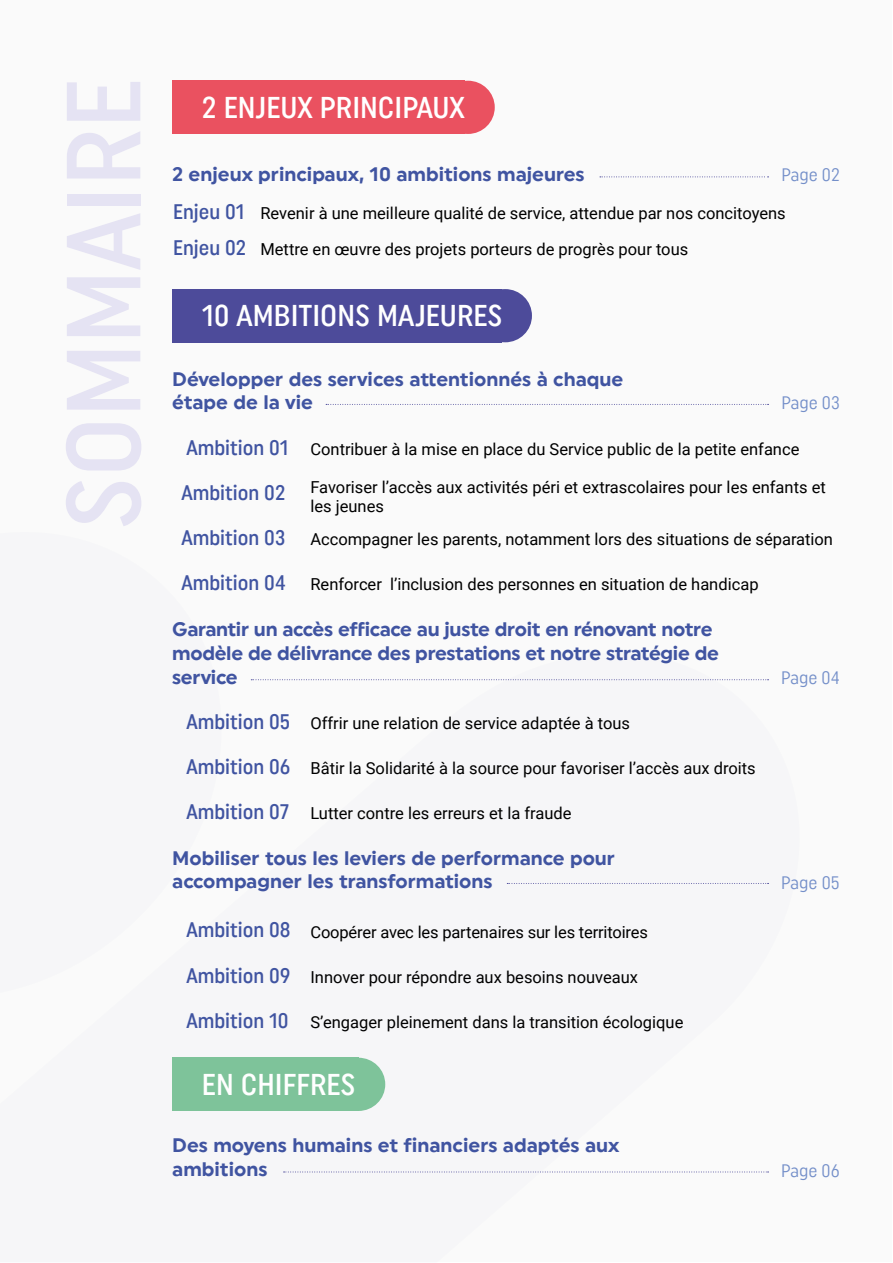
<style>
.page{position:relative;width:893px;height:1263px;background:#fff}
.page>*{position:absolute;margin:0;border:0;box-sizing:border-box;transform-origin:0 0}
.t1{font:105px "Uniform Condensed 2";color:#e5e3f3}
.t2{font:30px "Uniform Condensed 2";color:#fff}
.t3{font:21px/45px "Uniform Condensed 2";color:#4054a1}
.t4{font:19.5px/23.4px "Uniform Regular 2";color:#4054a1}
.t5{font:18px "Uniform Condensed 6";color:#748fc9}
.t6{font:16.5px/19.8px "Roboto";color:#000}
</style>
<div class="page">
<hr style="left:892px;top:0;width:1px;height:1263px;background:#fafafa">
<div style="left:0;top:1px;width:892px;height:1261px;background:#fafafa"></div>
<hr style="left:892px;top:0;width:1px;height:232px;background:#4d4b9a">
<div style="left:172px;top:81px;width:293px;height:53px;background:#ea5160"></div>
<div style="left:172px;top:1058px;width:187px;height:53px;background:#7ec39a"></div>
<div style="left:172px;top:289px;width:330px;height:53px;background:#4d4b9a"></div>
<div style="left:441px;top:81px;width:54px;height:53px;background:#ea5160;border-radius:50%"></div>
<div style="left:332px;top:1058px;width:53px;height:53px;background:#7ec39a;border-radius:50%"></div>
<div style="left:478px;top:289px;width:54px;height:53px;background:#4d4b9a;border-radius:50%"></div>
<svg style="left:600px;top:177px;width:169px;height:1px"></svg>
<svg style="left:284px;top:1171px;width:485px;height:1px"></svg>
<svg style="left:326px;top:404px;width:443px;height:1px"></svg>
<svg style="left:507px;top:883px;width:262px;height:1px"></svg>
<svg style="left:251px;top:679px;width:518px;height:1px"></svg>
<h1 class="t1" style="left:41px;top:529px;width:452px;rotate:-90deg">SOMMAIRE</h1>
<h2 class="t2" style="left:202px;top:89px;width:264px">2 ENJEUX PRINCIPAUX</h2>
<p class="t4" style="left:172px;top:162px;width:414px">2 enjeux principaux, 10 ambitions majeures</p>
<p class="t5" style="left:781px;top:164px;width:60px">Page 02</p>
<p class="t3" style="left:173px;top:193px;width:74px;line-height:36px">Enjeu 01<br>Enjeu 02</p>
<p class="t6" style="left:260px;top:195px;width:527px;line-height:35.5px">Revenir à une meilleure qualité de service, attendue par nos concitoyens<br>Mettre en œuvre des projets porteurs de progrès pour tous</p>
<h2 class="t2" style="left:202px;top:298px;width:302px">10 AMBITIONS MAJEURES</h2>
<p class="t4" style="left:172px;top:367px;width:453px">Développer des services attentionnés à chaque étape de la vie</p>
<p class="t5" style="left:781px;top:392px;width:60px">Page 03</p>
<p class="t3" style="left:181px;top:425px;width:109px">Ambition 01<br>Ambition 02<br>Ambition 03<br>Ambition 04</p>
<p class="t6" style="left:310px;top:438px;width:490px">Contribuer à la mise en place du Service public de la petite enfance</p>
<p class="t6" style="left:310px;top:476px;width:517px">Favoriser l’accès aux activités péri et extrascolaires pour les enfants et les jeunes</p>
<p class="t6" style="left:310px;top:528px;width:524px">Accompagner les parents, notamment lors des situations de séparation</p>
<p class="t6" style="left:310px;top:574px;width:450px">Renforcer l’inclusion des personnes en situation de handicap</p>
<p class="t4" style="left:172px;top:616px;width:548px;line-height:24px">Garantir un accès efficace au juste droit en rénovant notre modèle de délivrance des prestations et notre stratégie de service</p>
<p class="t3" style="left:186px;top:699px;width:106px;text-align:justify">Ambition 05<br>Ambition 06<br>Ambition 07</p>
<p class="t6" style="left:310px;top:712px;width:321px">Offrir une relation de service adaptée à tous</p>
<p class="t6" style="left:310px;top:757px;width:447px">Bâtir la Solidarité à la source pour favoriser l’accès aux droits</p>
<p class="t6" style="left:310px;top:802px;width:263px">Lutter contre les erreurs et la fraude</p>
<p class="t4" style="left:172px;top:846px;width:444px">Mobiliser tous les leviers de performance pour accompagner les transformations</p>
<p class="t3" style="left:186px;top:907px;width:106px;line-height:45.5px;text-align:justify">Ambition 08<br>Ambition 09<br>Ambition 10</p>
<p class="t6" style="left:310px;top:921px;width:339px">Coopérer avec les partenaires sur les territoires</p>
<p class="t6" style="left:310px;top:966px;width:329px">Innover pour répondre aux besoins nouveaux</p>
<p class="t6" style="left:310px;top:1011px;width:374px">S’engager pleinement dans la transition écologique</p>
<h2 class="t2" style="left:202px;top:1066px;width:155px">EN CHIFFRES</h2>
<p class="t4" style="left:172px;top:1133px;width:449px">Des moyens humains et financiers adaptés aux ambitions</p>
<p class="t5" style="left:781px;top:667px;width:60px">Page 04</p>
<p class="t5" style="left:781px;top:872px;width:60px">Page 05</p>
<p class="t5" style="left:781px;top:1159px;width:60px">Page 06</p>
</div>
